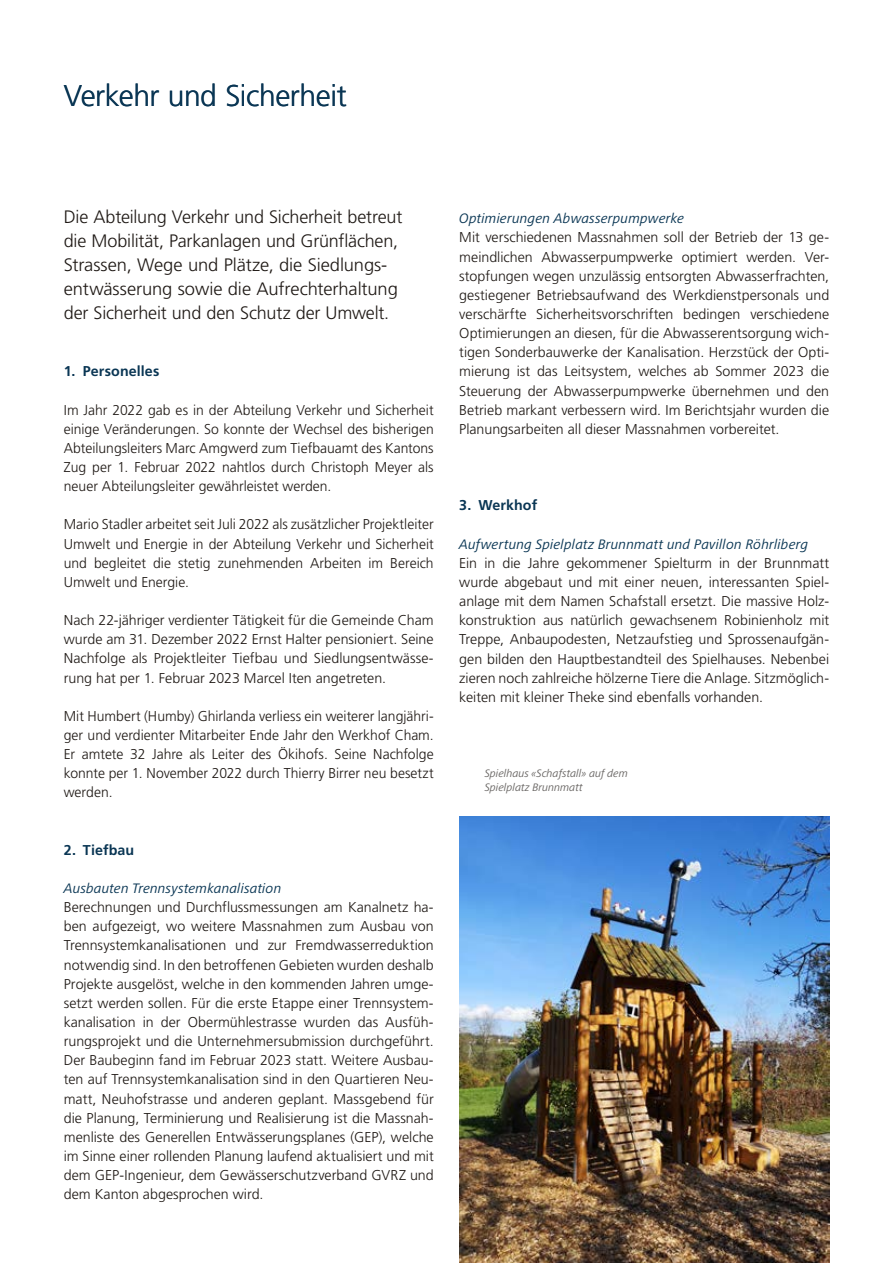
<style>
.page{position:relative;width:893px;height:1263px;background:#fff}
.page>*{position:absolute;margin:0;border:0;box-sizing:border-box;transform-origin:0 0}
.t1{font:300 30px "Frutiger LT Std";letter-spacing:-.015em;color:#0a3654}
.t2{font:300 18px/23.9px "Frutiger LT Std";letter-spacing:-.01em;color:#1e1814}
.t3{font:300 14.25px/19.2px "Frutiger LT Std";color:#1e1814;text-align:justify}
.t4{font:italic 14.25px "Frutiger Next Pro";letter-spacing:.01em;color:#0a3654}
.t5{font:700 14.25px "Frutiger LT Std";letter-spacing:.01em;color:#0a3654}
.t6{font:italic 11.25px/14.4px "Frutiger Next Pro";color:#6a6765}
</style>
<div class="page">
<img style="left:459px;top:816px;width:370px;height:447px">
<h1 class="t1" style="left:64px;top:79px;width:285px">Verkehr und Sicherheit</h1>
<p class="t2" style="left:64px;top:205px;width:340px">Die Abteilung Verkehr und Sicherheit betreut die Mobilität, Parkanlagen und Grünflächen, Strassen, Wege und Plätze, die Siedlungs&shy;entwässerung sowie die Aufrechterhaltung der Sicherheit und den Schutz der Umwelt.</p>
<p class="t5" style="left:64px;top:363px;width:97px">1. Personelles</p>
<p class="t3" style="left:64px;top:400px;width:371px">Im Jahr 2022 gab es in der Abteilung Verkehr und Sicherheit einige Veränderungen. So konnte der Wechsel des bisherigen Abteilungsleiters Marc Amgwerd zum Tiefbauamt des Kantons Zug per 1. Februar 2022 nahtlos durch Christoph Meyer als neuer Abteilungsleiter gewährleistet werden.</p>
<p class="t3" style="left:64px;top:515px;width:371px">Mario Stadler arbeitet seit Juli 2022 als zusätzlicher Projektleiter Umwelt und Energie in der Abteilung Verkehr und Sicherheit und begleitet die stetig zunehmenden Arbeiten im Bereich Umwelt und Energie.</p>
<p class="t3" style="left:64px;top:611px;width:371px">Nach 22-jähriger verdienter Tätigkeit für die Gemeinde Cham wurde am 31. Dezember 2022 Ernst Halter pensioniert. Seine Nachfolge als Projektleiter Tiefbau und Siedlungsentwässe&shy;rung hat per 1. Februar 2023 Marcel Iten angetreten.</p>
<p class="t3" style="left:64px;top:706px;width:371px">Mit Humbert (Humby) Ghirlanda verliess ein weiterer langjähri&shy;ger und verdienter Mitarbeiter Ende Jahr den Werkhof Cham.<br>Er amtete 32 Jahre als Leiter des Ökihofs. Seine Nachfolge konnte per 1. November 2022 durch Thierry Birrer neu besetzt werden.</p>
<p class="t5" style="left:64px;top:841px;width:72px">2. Tiefbau</p>
<p class="t4" style="left:64px;top:880px;width:219px">Ausbauten Trennsystemkanalisation</p>
<p class="t3" style="left:64px;top:898px;width:371px">Berechnungen und Durchflussmessungen am Kanalnetz ha&shy;ben aufgezeigt, wo weitere Massnahmen zum Ausbau von Trennsystemkanalisationen und zur Fremdwasserreduktion notwendig sind. In den betroffenen Gebieten wurden deshalb Projekte ausgelöst, welche in den kommenden Jahren umge&shy;setzt werden sollen. Für die erste Etappe einer Trennsystem&shy;kanalisation in der Obermühlestrasse wurden das Ausfüh&shy;rungsprojekt und die Unternehmersubmission durchgeführt.<br>Der Baubeginn fand im Februar 2023 statt. Weitere Ausbau&shy;ten auf Trennsystemkanalisation sind in den Quartieren Neu&shy;matt, Neuhofstrasse und anderen geplant. Massgebend für die Planung, Terminierung und Realisierung ist die Massnah&shy;menliste des Generellen Entwässerungsplanes (GEP), welche im Sinne einer rollenden Planung laufend aktualisiert und mit dem GEP-Ingenieur, dem Gewässerschutzverband GVRZ und dem Kanton abgesprochen wird.</p>
<p class="t4" style="left:459px;top:210px;width:226px">Optimierungen Abwasserpumpwerke</p>
<p class="t3" style="left:459px;top:228px;width:371px">Mit verschiedenen Massnahmen soll der Betrieb der 13 ge&shy;meindlichen Abwasserpumpwerke optimiert werden. Ver&shy;stopfungen wegen unzulässig entsorgten Abwasserfrachten, gestiegener Betriebsaufwand des Werkdienstpersonals und verschärfte Sicherheitsvorschriften bedingen verschiedene Optimierungen an diesen, für die Abwasserentsorgung wich&shy;tigen Sonderbauwerke der Kanalisation. Herzstück der Opti&shy;mierung ist das Leitsystem, welches ab Sommer 2023 die Steuerung der Abwasserpumpwerke übernehmen und den Betrieb markant verbessern wird. Im Berichtsjahr wurden die Planungsarbeiten all dieser Massnahmen vorbereitet.</p>
<p class="t5" style="left:459px;top:497px;width:79px">3. Werkhof</p>
<p class="t4" style="left:459px;top:536px;width:350px">Aufwertung Spielplatz Brunnmatt und Pavillon Röhrliberg</p>
<p class="t3" style="left:459px;top:553px;width:371px">Ein in die Jahre gekommener Spielturm in der Brunnmatt wurde abgebaut und mit einer neuen, interessanten Spiel&shy;anlage mit dem Namen Schafstall ersetzt. Die massive Holz&shy;konstruktion aus natürlich gewachsenem Robinienholz mit Treppe, Anbaupodesten, Netzaufstieg und Sprossenaufgän&shy;gen bilden den Hauptbestandteil des Spielhauses. Nebenbei zieren noch zahlreiche hölzerne Tiere die Anlage. Sitzmöglich&shy;keiten mit kleiner Theke sind ebenfalls vorhanden.</p>
<p class="t6" style="left:485px;top:766px;width:145px">Spielhaus «Schafstall» auf dem<br>Spielplatz Brunnmatt</p>
</div>
